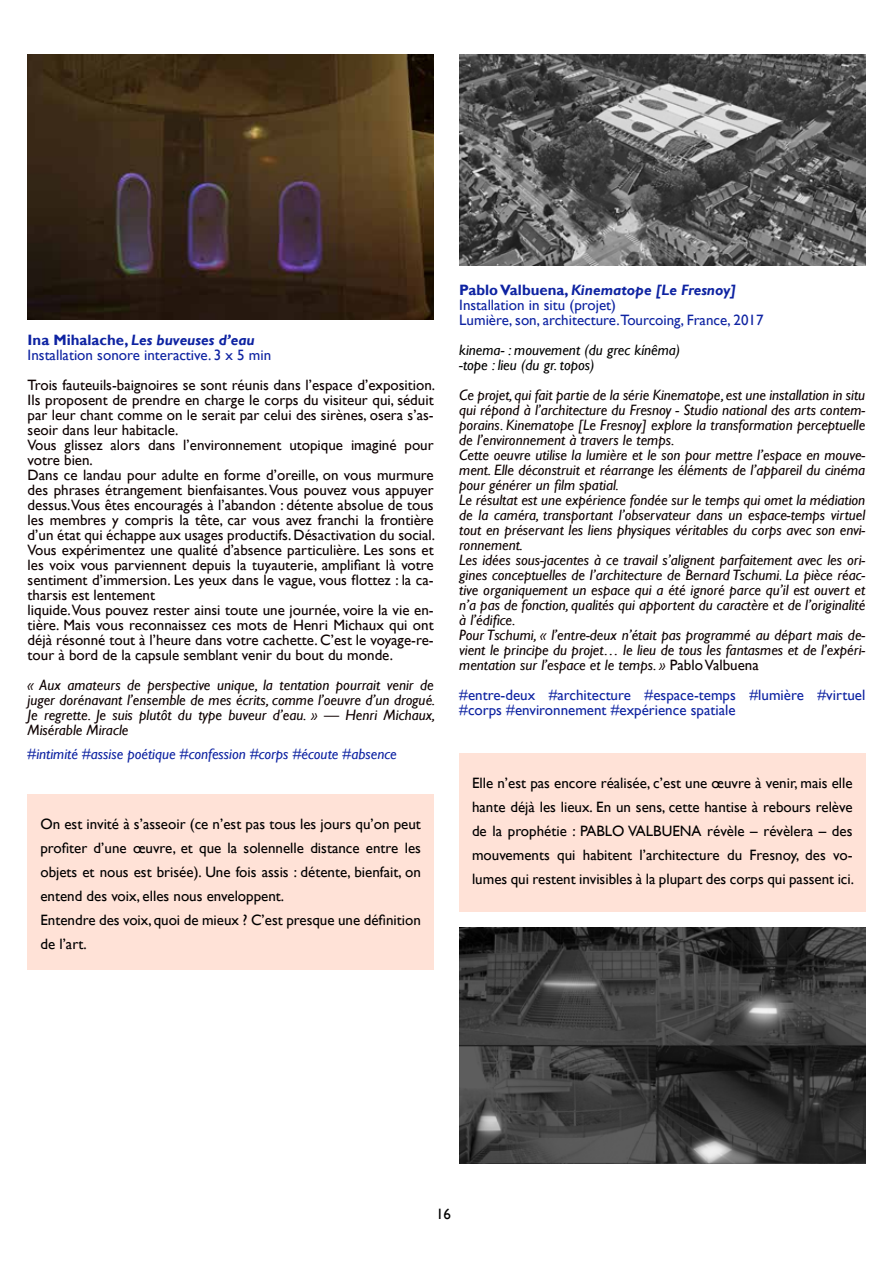
<style>
.page{position:relative;width:893px;height:1263px;background:#fff}
.page>*{position:absolute;margin:0;border:0;box-sizing:border-box;transform-origin:0 0}
.t1{font:italic 15px/15px "Gill Sans";color:#0e0000;text-align:justify}
.t2{font:15px/15px "Gill Sans";color:#0e0000}
.t3{font:15px/24px "Gill Sans";color:#000}
.t4{font:15px/15px "Gill Sans";color:#0e23a2}
.t5{font:italic 15px "Gill Sans";color:#0e23a2}
.t6{font:italic 15px/15px "Gill Sans";color:#000}
.s1{font-weight:700}
.s2{font-weight:700;font-style:italic}
.s3{font-style:normal}
</style>
<div class="page">
<img style="left:28px;top:54px;width:406px;height:266px">
<img style="left:459px;top:54px;width:406px;height:212px">
<div style="left:28px;top:794px;width:406px;height:175px;background:#ffe2d7"></div>
<div style="left:459px;top:754px;width:406px;height:158px;background:#ffe2d7"></div>
<img style="left:459px;top:927px;width:407px;height:236px">
<p class="t4" style="left:28px;top:333px;width:245px"><span class="s1">Ina Mihalache,</span> <span class="s2">Les buveuses d’eau<br></span>Installation sonore interactive. 3 x 5 min</p>
<p class="t2" style="left:28px;top:378px;width:409px">Trois fauteuils-baignoires se sont réunis dans l’espace d’exposition.<br>Ils proposent de prendre en charge le corps du visiteur qui, séduit par leur chant comme on le serait par celui des sirènes, osera s’as&shy;seoir dans leur habitacle.<br>Vous glissez alors dans l’environnement utopique imaginé pour votre bien.<br>Dans ce landau pour adulte en forme d’oreille, on vous murmure des phrases étrangement bienfaisantes. Vous pouvez vous appuyer dessus.Vous êtes encouragés à l’abandon : détente absolue de tous les membres y compris la tête, car vous avez franchi la frontière d’un état qui échappe aux usages productifs. Désactivation du social.<br>Vous expérimentez une qualité d’absence particulière. Les sons et les voix vous parviennent depuis la tuyauterie, amplifiant là votre sentiment d’immersion. Les yeux dans le vague, vous flottez : la ca&shy;tharsis est lentement<br>liquide.Vous pouvez rester ainsi toute une journée, voire la vie en&shy;tière. Mais vous reconnaissez ces mots de Henri Michaux qui ont déjà résonné tout à l’heure dans votre cachette. C’est le voyage-re&shy;tour à bord de la capsule semblant venir du bout du monde.</p>
<p class="t1" style="left:28px;top:678px;width:409px">« Aux amateurs de perspective unique, la tentation pourrait venir de juger dorénavant l’ensemble de mes écrits, comme l’oeuvre d’un drogué.<br>Je regrette. Je suis plutôt du type buveur d’eau. » — Henri Michaux, Misérable Miracle</p>
<p class="t5" style="left:28px;top:745px;width:371px">#intimité #assise poétique #confession #corps #écoute #absence</p>
<p class="t3" style="left:40px;top:812px;width:382px">On est invité à s’asseoir (ce n’est pas tous les jours qu’on peut profiter d’une œuvre, et que la solennelle distance entre les objets et nous est brisée). Une fois assis : détente, bienfait, on entend des voix, elles nous enveloppent.<br>Entendre des voix, quoi de mieux ? C’est presque une définition de l’art.</p>
<p class="t4" style="left:459px;top:282px;width:306px"><span class="s1">Pablo Valbuena,</span> <span class="s2">Kinematope [Le Fresnoy]<br></span>Installation in situ (projet)<br>Lumière, son, architecture.Tourcoing, France, 2017</p>
<p class="t6" style="left:459px;top:342px;width:223px">kinema- : mouvement (du grec kínêma) -tope : lieu (du gr. topos)</p>
<p class="t1" style="left:459px;top:387px;width:408px;text-align:left">Ce projet, qui fait partie de la série Kinematope, est une installation in situ qui répond à l’architecture du Fresnoy - Studio national des arts contem&shy;porains. Kinematope [Le Fresnoy] explore la transformation perceptuelle de l’environnement à travers le temps.<br>Cette oeuvre utilise la lumière et le son pour mettre l’espace en mouve&shy;ment. Elle déconstruit et réarrange les éléments de l’appareil du cinéma pour générer un film spatial.<br>Le résultat est une expérience fondée sur le temps qui omet la médiation de la caméra, transportant l’observateur dans un espace-temps virtuel tout en préservant les liens physiques véritables du corps avec son envi&shy;ronnement.<br>Les idées sous-jacentes à ce travail s’alignent parfaitement avec les ori&shy;gines conceptuelles de l’architecture de Bernard Tschumi. La pièce réac&shy;tive organiquement un espace qui a été ignoré parce qu’il est ouvert et n’a pas de fonction, qualités qui apportent du caractère et de l’originalité à l’édifice.<br>Pour Tschumi, « l’entre-deux n’était pas programmé au départ mais de&shy;vient le principe du projet… le lieu de tous les fantasmes et de l’expéri&shy;mentation sur l’espace et le temps. » <span class="s3">Pablo Valbuena</span></p>
<p class="t4" style="left:459px;top:687px;width:408px">#entre-deux #architecture #espace-temps #lumière #virtuel #corps #environnement #expérience spatiale</p>
<p class="t3" style="left:472px;top:771px;width:384px;text-align:justify">Elle n’est pas encore réalisée, c’est une œuvre à venir, mais elle hante déjà les lieux. En un sens, cette hantise à rebours relève de la prophétie : PABLO VALBUENA révèle – révèlera – des mouvements qui habitent l’architecture du Fresnoy, des vo&shy;lumes qui restent invisibles à la plupart des corps qui passent ici.</p>
<p class="t3" style="left:436px;top:1202px;width:16px">16</p>
</div>
